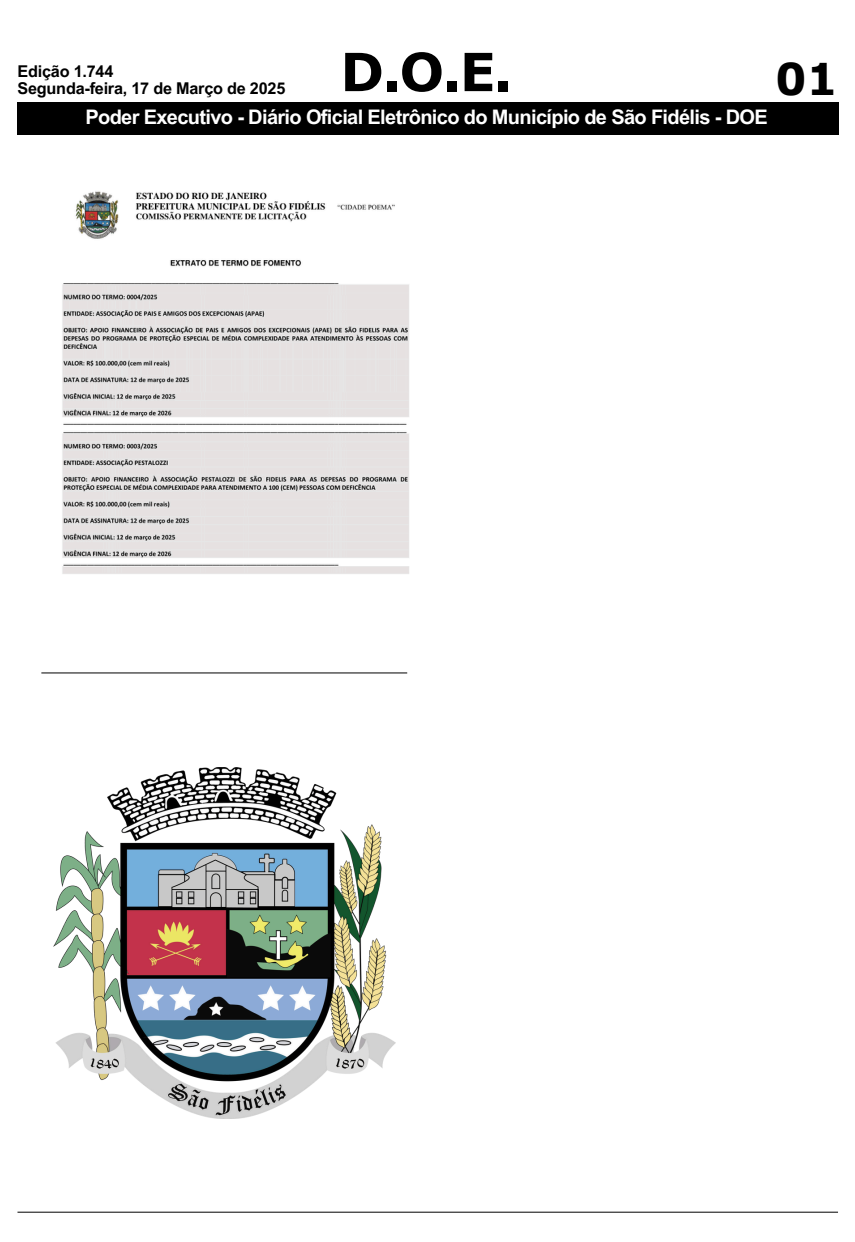
<style>
.page{position:relative;width:855px;height:1242px;background:#fff}
.page>*{position:absolute;margin:0;border:0;box-sizing:border-box;transform-origin:0 0}
.t1{font:700 52.62px "Verdana Pro";color:#000}
.t2{font:700 43.75px "Verdana Pro";color:#000}
.t3{font:700 20px "Arial MT Pro";letter-spacing:-.035em;color:#fff}
.t4{font:700 16.25px "Arial MT Pro";letter-spacing:-.015em;color:#000}
</style>
<div class="page">
<div style="left:17px;top:102px;width:821px;height:33px;background:#000"></div>
<hr style="left:17px;top:1211px;width:821px;height:1px;background:#000">
<hr style="left:41px;top:672px;width:366px;height:1px;background:#000">
<img style="left:54px;top:767px;width:341px;height:350px">
<img style="left:62px;top:191px;width:347px;height:383px">
<p class="t4" style="left:17px;top:65px;width:97px">Edição 1.744</p>
<h2 class="t4" style="left:17px;top:83px;width:269px">Segunda-feira, 17 de Março de 2025</h2>
<p class="t1" style="left:340px;top:38px;width:174px">D.O.E.</p>
<p class="t3" style="left:85px;top:109px;width:684px">Poder Executivo - Diário Oficial Eletrônico do Município de São Fidélis - DOE</p>
<h1 class="t2" style="left:775px;top:51px;width:64px">01</h1>
</div>
